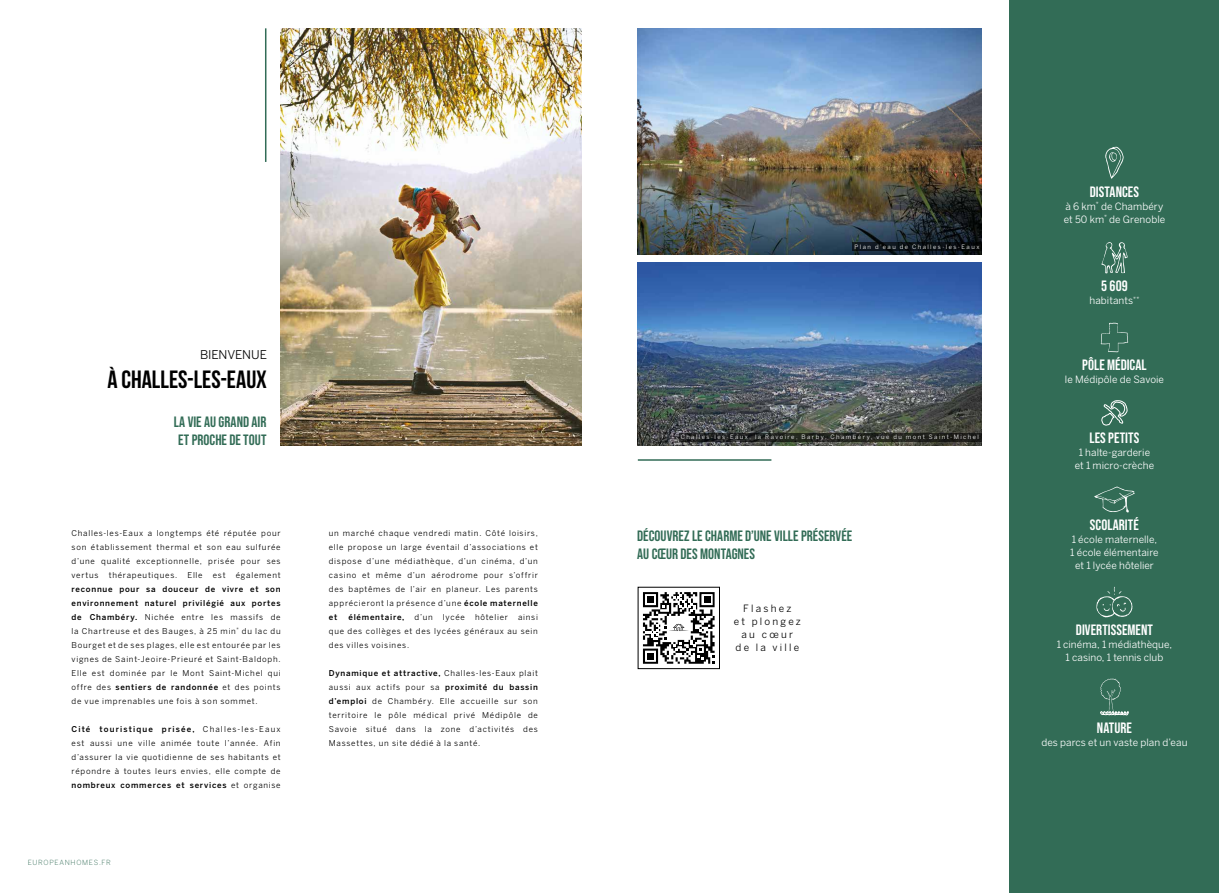
<style>
.page{position:relative;width:1219px;height:893px;background:#fff}
.page>*{position:absolute;margin:0;border:0;box-sizing:border-box;transform-origin:0 0}
.t1{font:700 25px "Bebas Neue";color:#000}
.t2{font:15px/18px "Bebas Neue";color:#326c56}
.t3{font:15px "Bebas Neue";letter-spacing:.005em;color:#fff}
.t4{font:12px "Benton Sans";letter-spacing:-.005em;color:#000}
.t5{font:10px/13px "Benton Sans";letter-spacing:.005em;color:#fff;text-align:center}
.t6{font:10px/13px "Benton Sans";letter-spacing:.225em;color:#000;text-align:center}
.t7{font:8px/14px "Benton Sans";letter-spacing:.095em;color:#000;text-align:justify}
.t8{font:500 8px "Benton Sans";letter-spacing:.095em;color:#000}
.t9{font:300 7px "Benton Sans";letter-spacing:.1em;color:#326c56}
.t10{font:6px "Benton Sans";letter-spacing:.245em;color:#fff}
.s1{font-weight:500}
</style>
<div class="page">
<img style="left:638px;top:28px;width:343px;height:226px">
<div style="left:1010px;top:0;width:209px;height:893px;background:#326c56"></div>
<svg style="left:1105px;top:146px;width:19px;height:33px"></svg>
<svg style="left:1101px;top:242px;width:26px;height:31px"></svg>
<svg style="left:1101px;top:323px;width:27px;height:29px"></svg>
<svg style="left:1101px;top:400px;width:27px;height:26px"></svg>
<svg style="left:1094px;top:487px;width:41px;height:25px"></svg>
<svg style="left:1096px;top:587px;width:36px;height:30px"></svg>
<svg style="left:1100px;top:678px;width:29px;height:38px"></svg>
<img style="left:638px;top:263px;width:343px;height:182px">
<svg style="left:643px;top:592px;width:72px;height:72px"></svg>
<div style="left:638px;top:587px;width:82px;height:82px;border:1px solid #000"></div>
<hr style="left:265px;top:28px;width:1px;height:134px;background:#326c56">
<hr style="left:638px;top:459px;width:133px;height:2px;background:#326c56">
<svg style="left:852px;top:242px;width:129px;height:9px"></svg>
<img style="left:281px;top:28px;width:300px;height:417px">
<svg style="left:679px;top:433px;width:302px;height:8px;background:#20221e"></svg>
<h3 class="t4" style="left:200px;top:348px;width:68px">BIENVENUE</h3>
<h1 class="t1" style="left:107px;top:366px;width:161px">À CHALLES-LES-EAUX</h1>
<h2 class="t2" style="left:174px;top:413px;width:94px">LA VIE AU GRAND AIR<br>ET PROCHE DE TOUT</h2>
<p class="t7" style="left:72px;top:526px;width:211px">Challes-les-Eaux a longtemps été réputée pour son établissement thermal et son eau sulfurée d’une qualité exceptionnelle, prisée pour ses vertus</p>
<p class="t7" style="left:109px;top:568px;width:70px">thérapeutiques.</p>
<p class="t7" style="left:187px;top:568px;width:17px">Elle</p>
<p class="t7" style="left:213px;top:568px;width:14px">est</p>
<p class="t7" style="left:236px;top:568px;width:46px">également</p>
<p class="t7" style="left:72px;top:582px;width:211px"><span class="s1">reconnue pour sa douceur de vivre et son environnement naturel privilégié aux portes de Chambéry.</span> Nichée entre les massifs de la Chartreuse et des Bauges, à 25 min<sup>*</sup> du lac du Bourget et de ses plages, elle est entourée par les vignes de Saint-Jeoire-Prieuré et Saint-Baldoph.<br>Elle est dominée par le Mont Saint-Michel qui offre des <span class="s1">sentiers de randonnée</span> et des points de vue imprenables une fois à son sommet.</p>
<p class="t7" style="left:72px;top:722px;width:211px"><span class="s1">Cité touristique prisée,</span> Challes-les-Eaux est aussi une ville animée toute l’année. Afin d’assurer la vie quotidienne de ses habitants et répondre à toutes leurs envies, elle compte de <span class="s1">nombreux commerces et services</span> et organise</p>
<p class="t9" style="left:28px;top:858px;width:85px">EUROPEANHOMES.FR</p>
<p class="t7" style="left:329px;top:526px;width:211px">un marché chaque vendredi matin. Côté loisirs, elle propose un large éventail d’associations et dispose d’une médiathèque, d’un cinéma, d’un casino et même d’un aérodrome pour s’offrir des baptêmes de l’air en planeur. Les parents apprécieront la présence d’une <span class="s1">école maternelle et</span></p>
<p class="t8" style="left:348px;top:612px;width:58px">élémentaire,</p>
<p class="t7" style="left:415px;top:610px;width:20px">d’un</p>
<p class="t7" style="left:443px;top:610px;width:24px">lycée</p>
<p class="t7" style="left:475px;top:610px;width:34px">hôtelier</p>
<p class="t7" style="left:329px;top:610px;width:211px;text-indent:189px">ainsi que des collèges et des lycées généraux au sein des villes voisines.</p>
<p class="t7" style="left:329px;top:666px;width:211px"><span class="s1">Dynamique et attractive,</span> Challes-les-Eaux plait aussi aux actifs pour sa <span class="s1">proximité du bassin d’emploi</span> de Chambéry. Elle accueille sur son territoire le pôle médical privé Médipôle de Savoie situé dans la zone d’activités des Massettes, un site dédié à la santé.</p>
<p class="t10" style="left:855px;top:243px;width:126px">Plan d’eau de Challes-les-Eaux</p>
<p class="t10" style="left:681px;top:434px;width:300px">Challes-les-Eaux, la Ravoire, Barby, Chambéry, vue du mont Saint-Michel</p>
<h2 class="t2" style="left:637px;top:526px;width:217px">DÉCOUVREZ LE CHARME D’UNE VILLE PRÉSERVÉE<br>AU CŒUR DES MONTAGNES</h2>
<p class="t6" style="left:734px;top:602px;width:69px">Flashez<br>et plongez au cœur de la ville</p>
<h2 class="t3" style="left:1090px;top:183px;width:51px">DISTANCES</h2>
<p class="t5" style="left:1064px;top:199px;width:103px;text-align:left">à 6 km<sup>*</sup> de Chambéry et 50 km<sup>*</sup> de Grenoble</p>
<h2 class="t3" style="left:1101px;top:278px;width:28px">5 609</h2>
<p class="t5" style="left:1090px;top:294px;width:51px">habitants<sup>**</sup></p>
<h2 class="t3" style="left:1082px;top:357px;width:66px">PÔLE MÉDICAL</h2>
<p class="t5" style="left:1065px;top:373px;width:101px">le Médipôle de Savoie</p>
<h2 class="t3" style="left:1089px;top:430px;width:52px">LES PETITS</h2>
<p class="t5" style="left:1075px;top:446px;width:81px">1 halte-garderie et 1 micro-crèche</p>
<h2 class="t3" style="left:1090px;top:517px;width:50px">SCOLARITÉ</h2>
<p class="t5" style="left:1070px;top:533px;width:90px">1 école maternelle,<br>1 école élémentaire et 1 lycée hôtelier</p>
<h2 class="t3" style="left:1076px;top:622px;width:79px">DIVERTISSEMENT</h2>
<p class="t5" style="left:1057px;top:638px;width:117px">1 cinéma, 1 médiathèque,<br>1 casino, 1 tennis club</p>
<h2 class="t3" style="left:1097px;top:719px;width:37px">NATURE</h2>
<p class="t5" style="left:1041px;top:736px;width:148px">des parcs et un vaste plan d’eau</p>
</div>
